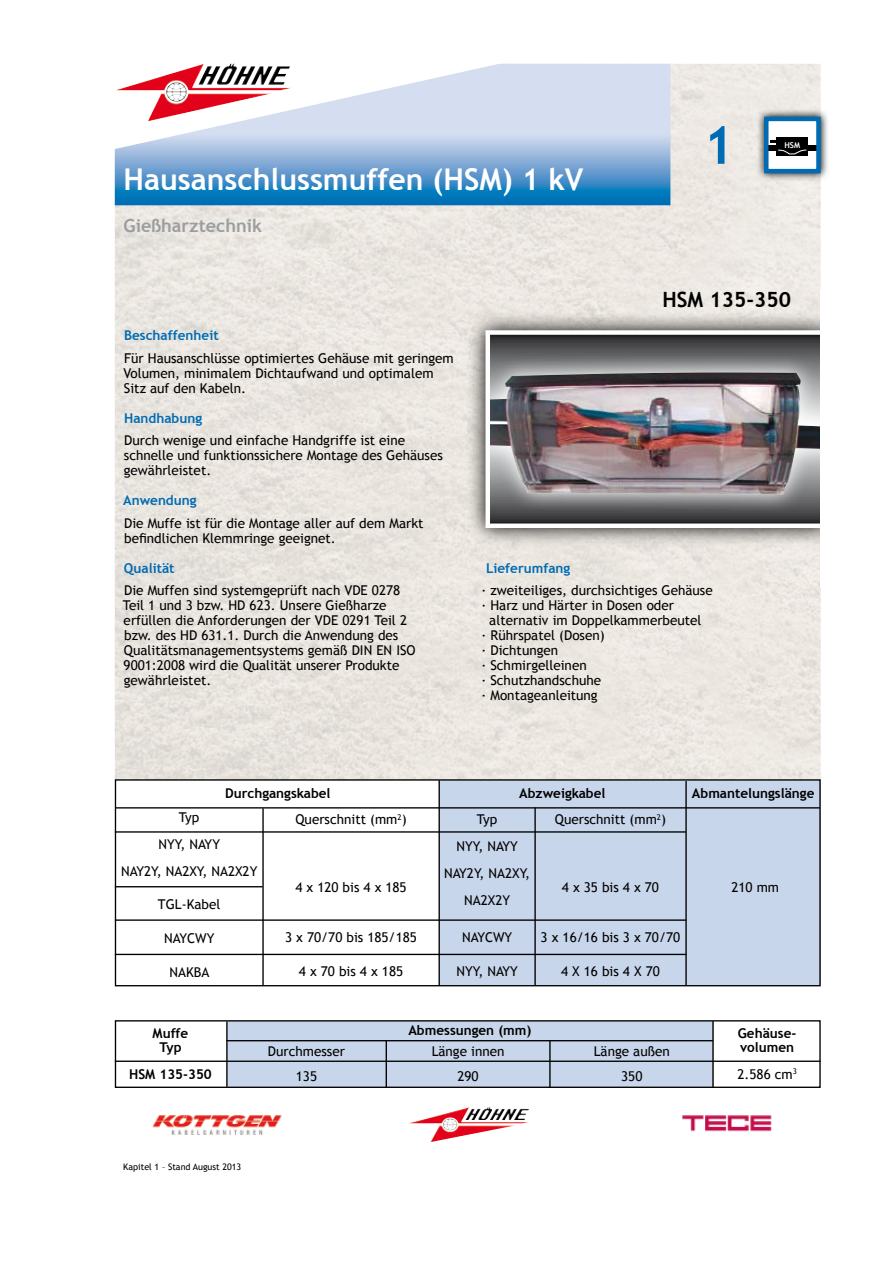
<style>
.page{position:relative;width:893px;height:1263px;background:#fff}
.page>*{position:absolute;margin:0;border:0;box-sizing:border-box;transform-origin:0 0}
.t1{font:700 52.5px "Trebuchet MS";color:#006bb3}
.t2{font:700 30px "Trebuchet MS";color:#fff}
.t3{font:700 21px "Trebuchet MS";color:#000}
.t4{font:700 18px "Trebuchet MS";color:#9c9d9f}
.t5{font:13.5px/15px "Trebuchet MS";color:#000;text-align:center}
.t6{font:700 13.5px/13.5px "Trebuchet MS";color:#000}
.t7{font:700 13.5px "Trebuchet MS";color:#006bb3}
.t8{font:9px "Trebuchet MS";color:#000}
.t9{font:700 8.1px "Trebuchet MS";color:#fff}
.s1{font-weight:400}
</style>
<div class="page">
<img style="left:115px;top:64px;width:706px;height:715px">
<svg style="left:115px;top:64px;width:555px;height:141px"></svg>
<img style="left:217px;top:64px;width:16px;height:21px">
<svg style="left:478px;top:1107px;width:11px;height:13px"></svg>
<img style="left:682px;top:1115px;width:90px;height:17px">
<img style="left:152px;top:1115px;width:130px;height:19px">
<svg style="left:466px;top:311px;width:355px;height:244px;background:#c8c4bf"></svg>
<svg style="left:490px;top:335px;width:331px;height:18px;background:#414143"></svg>
<svg style="left:490px;top:353px;width:331px;height:170px;background:#6d6d6f"></svg>
<img style="left:490px;top:372px;width:331px;height:123px">
<div style="left:485px;top:330px;width:349px;height:198px;border:4px solid #fff"></div>
<div style="left:821px;top:291px;width:41px;height:297px;background:#fff"></div>
<div style="left:227px;top:1022px;width:487px;height:65px;background:#c8d6eb"></div>
<hr style="left:712px;top:1021px;width:2px;height:66px;background:#000">
<div style="left:115px;top:1020px;width:706px;height:68px;border:1px solid #000"></div>
<hr style="left:115px;top:1060px;width:706px;height:2px;background:#000">
<hr style="left:226px;top:1021px;width:2px;height:66px;background:#000">
<hr style="left:226px;top:1040px;width:487px;height:1px;background:#000">
<hr style="left:386px;top:1040px;width:1px;height:48px;background:#000">
<hr style="left:549px;top:1041px;width:2px;height:47px;background:#000">
<div style="left:440px;top:780px;width:381px;height:206px;background:#c8d6eb"></div>
<div style="left:115px;top:779px;width:706px;height:207px;border:1px solid #000"></div>
<hr style="left:115px;top:807px;width:705px;height:1px;background:#000">
<hr style="left:115px;top:831px;width:571px;height:2px;background:#000">
<hr style="left:115px;top:886px;width:148px;height:1px;background:#000">
<hr style="left:115px;top:919px;width:571px;height:2px;background:#000">
<hr style="left:115px;top:954px;width:571px;height:1px;background:#000">
<hr style="left:262px;top:808px;width:2px;height:178px;background:#000">
<hr style="left:438px;top:780px;width:2px;height:206px;background:#000">
<hr style="left:534px;top:807px;width:2px;height:178px;background:#000">
<hr style="left:685px;top:781px;width:2px;height:204px;background:#000">
<svg style="left:756px;top:108px;width:72px;height:80px;background:#cccbc8"></svg>
<div style="left:766px;top:119px;width:52px;height:52px;background:#fff"></div>
<div style="left:766px;top:145px;width:52px;height:5px;background:#000"></div>
<div style="left:776px;top:137px;width:32px;height:19px;background:#000"></div>
<svg style="left:778px;top:149px;width:29px;height:6px"></svg>
<div style="left:764px;top:117px;width:57px;height:56px;border:4px solid #006bb3"></div>
<svg style="left:771px;top:140px;width:5px;height:3px"></svg>
<h2 class="t2" style="left:124px;top:161px;width:462px">Hausanschlussmuffen (HSM) 1 kV</h2>
<h3 class="t4" style="left:124px;top:214px;width:140px">Gießharztechnik</h3>
<h1 class="t1" style="left:703px;top:112px;width:32px">1</h1>
<p class="t9" style="left:784px;top:140px;width:17px">HSM</p>
<h3 class="t3" style="left:662px;top:287px;width:130px">HSM 135-350</h3>
<p class="t7" style="left:124px;top:327px;width:96px">Beschaffenheit</p>
<p class="t5" style="left:124px;top:351px;width:332px;text-align:left">Für Hausanschlüsse optimiertes Gehäuse mit geringem<br>Volumen, minimalem Dichtaufwand und optimalem<br>Sitz auf den Kabeln.</p>
<p class="t7" style="left:124px;top:409px;width:80px">Handhabung</p>
<p class="t5" style="left:124px;top:433px;width:321px;text-align:left">Durch wenige und einfache Handgriffe ist eine schnelle und funktionssichere Montage des Gehäuses gewährleistet.</p>
<p class="t7" style="left:123px;top:492px;width:75px">Anwendung</p>
<p class="t5" style="left:124px;top:516px;width:301px;text-align:left">Die Muffe ist für die Montage aller auf dem Markt befindlichen Klemmringe geeignet.</p>
<p class="t7" style="left:124px;top:559px;width:52px">Qualität</p>
<p class="t5" style="left:123px;top:583px;width:294px;text-align:left">Die Muffen sind systemgeprüft nach VDE 0278<br>Teil 1 und 3 bzw. HD 623. Unsere Gießharze erfüllen die Anforderungen der VDE 0291 Teil 2 bzw. des HD 631.1. Durch die Anwendung des Qualitätsmanagementsystems gemäß DIN EN ISO 9001:2008 wird die Qualität unserer Produkte gewährleistet.</p>
<p class="t7" style="left:486px;top:559px;width:86px">Lieferumfang</p>
<p class="t5" style="left:481px;top:583px;width:233px">· zweiteiliges, durchsichtiges Gehäuse</p>
<p class="t5" style="left:481px;top:598px;width:194px">· Harz und Härter in Dosen oder</p>
<p class="t5" style="left:489px;top:613px;width:214px">alternativ im Doppelkammerbeutel</p>
<p class="t5" style="left:481px;top:628px;width:125px">· Rührspatel (Dosen)</p>
<p class="t5" style="left:481px;top:643px;width:78px">· Dichtungen</p>
<p class="t5" style="left:481px;top:658px;width:107px">· Schmirgelleinen</p>
<p class="t5" style="left:481px;top:673px;width:121px">· Schutzhandschuhe</p>
<p class="t5" style="left:481px;top:688px;width:118px">· Montageanleitung</p>
<p class="t6" style="left:296px;top:780px;width:113px;line-height:26.2px;text-indent:-71px">Durchgangskabel<br><span class="s1">Querschnitt (mm</span><sup>2</sup><span class="s1">)</span></p>
<p class="t5" style="left:121px;top:803px;width:138px;line-height:27px">Typ<br>NYY, NAYY<br>NAY2Y, NA2XY, NA2X2Y</p>
<p class="t5" style="left:158px;top:897px;width:64px">TGL-Kabel</p>
<p class="t5" style="left:164px;top:931px;width:52px">NAYCWY</p>
<p class="t5" style="left:170px;top:965px;width:41px">NAKBA</p>
<p class="t5" style="left:295px;top:880px;width:113px">4 x 120 bis 4 x 185</p>
<p class="t5" style="left:285px;top:930px;width:133px">3 x 70/70 bis 185/185</p>
<p class="t5" style="left:299px;top:963px;width:106px">4 x 70 bis 4 x 185</p>
<p class="t6" style="left:519px;top:786px;width:88px">Abzweigkabel</p>
<p class="t6" style="left:692px;top:786px;width:124px">Abmantelungslänge</p>
<p class="t5" style="left:444px;top:806px;width:88px;line-height:27px">Typ<br>NYY, NAYY<br>NAY2Y, NA2XY,<br>NA2X2Y</p>
<p class="t5" style="left:462px;top:930px;width:52px">NAYCWY</p>
<p class="t5" style="left:457px;top:963px;width:63px">NYY, NAYY</p>
<p class="t5" style="left:555px;top:812px;width:113px">Querschnitt (mm<sup>2</sup>)</p>
<p class="t5" style="left:562px;top:880px;width:99px">4 x 35 bis 4 x 70</p>
<p class="t5" style="left:541px;top:930px;width:141px">3 x 16/16 bis 3 x 70/70</p>
<p class="t5" style="left:561px;top:963px;width:100px">4 X 16 bis 4 X 70</p>
<p class="t5" style="left:731px;top:880px;width:49px">210 mm</p>
<p class="t6" style="left:153px;top:1027px;width:37px;text-align:center">Muffe<br>Typ</p>
<p class="t6" style="left:129px;top:1067px;width:84px">HSM 135-350</p>
<p class="t6" style="left:408px;top:1023px;width:125px">Abmessungen (mm)</p>
<p class="t5" style="left:268px;top:1039px;width:79px;line-height:24.3px">Durchmesser<br>135</p>
<p class="t5" style="left:594px;top:1039px;width:78px;line-height:24.3px">Länge außen<br>350</p>
<p class="t5" style="left:432px;top:1039px;width:74px;line-height:24.3px">Länge innen<br>290</p>
<p class="t8" style="left:123px;top:1162px;width:119px">Kapitel 1 – Stand August 2013</p>
<p class="t6" style="left:738px;top:1027px;width:60px">Gehäuse&shy;volumen</p>
<p class="t5" style="left:737px;top:1067px;width:61px">2.586 cm<sup>3</sup></p>
</div>
